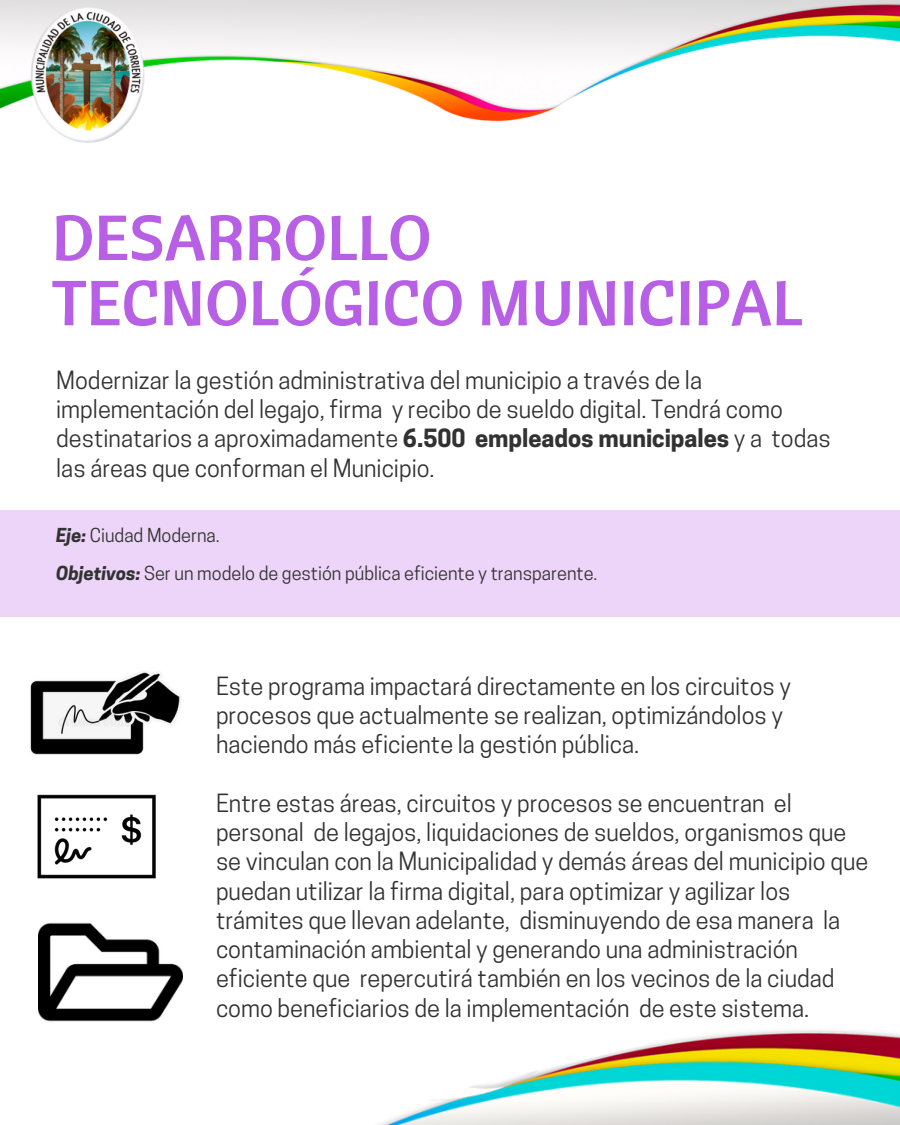
<style>
.page{position:relative;width:900px;height:1125px;background:#fff}
.page>*{position:absolute;margin:0;border:0;box-sizing:border-box;transform-origin:0 0}
.t1{font:63.45px/65.2px "Cantora One";color:#b760e6}
.t2{font:23.55px/29.2px "Cooper Hewitt";color:#323232}
.t3{font:18.15px/38.2px "Cooper Hewitt";color:#323232}
.s1{font-weight:700}
.s2{font-weight:700;font-style:italic}
</style>
<div class="page">
<img style="left:0;top:0;width:900px;height:143px">
<div style="left:0;top:510px;width:900px;height:106px;background:#ecd5f8"></div>
<img style="left:182px;top:970px;width:718px;height:155px">
<img style="left:30px;top:671px;width:151px;height:84px">
<img style="left:37px;top:794px;width:119px;height:85px">
<img style="left:38px;top:922px;width:144px;height:100px">
<h1 class="t1" style="left:52px;top:204px;width:752px">DESARROLLO<br>TECNOLÓGICO MUNICIPAL</h1>
<p class="t2" style="left:56px;top:368px;width:776px">Modernizar la gestión administrativa del municipio a través de la implementación del legajo, firma y recibo de sueldo digital. Tendrá como destinatarios a aproximadamente <span class="s1">6.500 empleados municipales</span> y a todas las áreas que conforman el Municipio.</p>
<p class="t3" style="left:56px;top:518px;width:543px"><span class="s2">Eje:</span> Ciudad Moderna.<br><span class="s2">Objetivos:</span> Ser un modelo de gestión pública eficiente y transparente.</p>
<p class="t2" style="left:216px;top:674px;width:576px">Este programa impactará directamente en los circuitos y procesos que actualmente se realizan, optimizándolos y haciendo más eficiente la gestión pública.</p>
<p class="t2" style="left:216px;top:791px;width:654px">Entre estas áreas, circuitos y procesos se encuentran el personal de legajos, liquidaciones de sueldos, organismos que se vinculan con la Municipalidad y demás áreas del municipio que puedan utilizar la firma digital, para optimizar y agilizar los trámites que llevan adelante, disminuyendo de esa manera la contaminación ambiental y generando una administración eficiente que repercutirá también en los vecinos de la ciudad como beneficiarios de la implementación de este sistema.</p>
</div>
